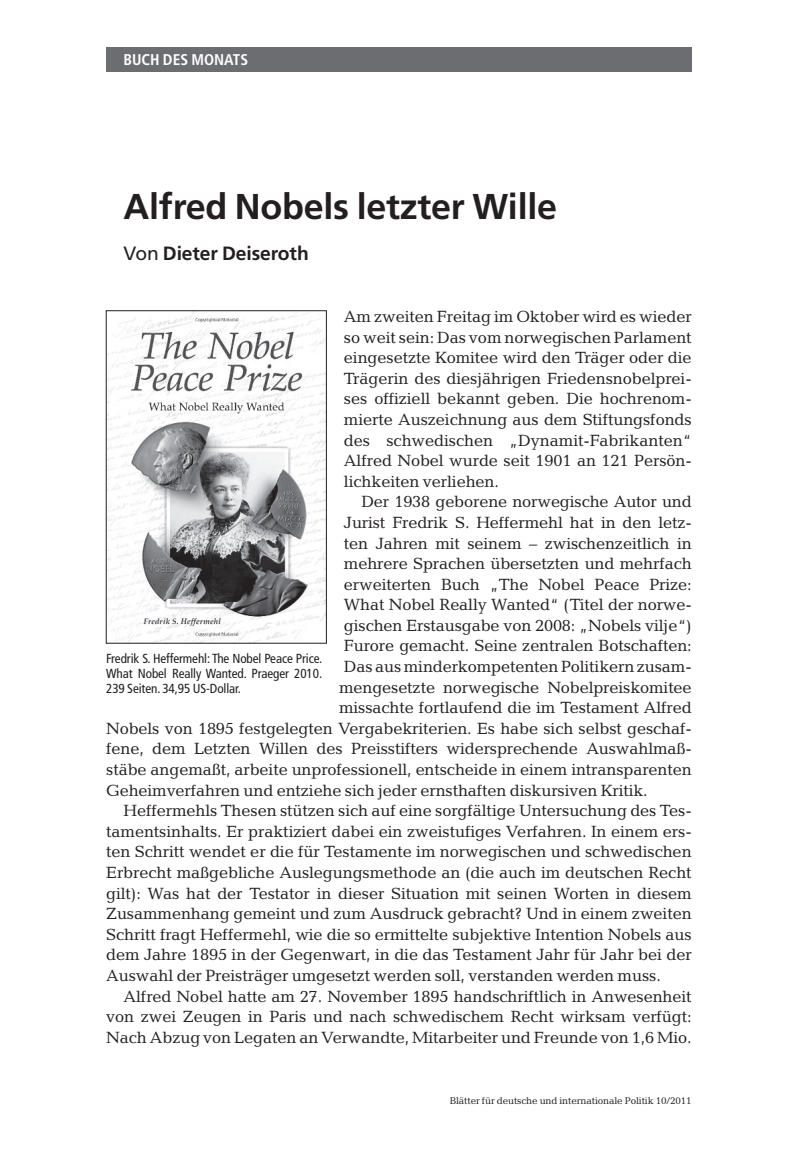
<style>
.page{position:relative;width:798px;height:1155px;background:#fff}
.page>*{position:absolute;margin:0;border:0;box-sizing:border-box;transform-origin:0 0}
.t1{font:700 35.88px "Frutiger LT Std";letter-spacing:-.005em;color:#231f20}
.t2{font:700 19.25px "Frutiger LT Std";letter-spacing:-.005em;color:#231f20}
.t3{font:16.45px/20.7px "Candida Std";letter-spacing:-.005em;color:#231f20;text-align:justify}
.t4{font:700 condensed 15.58px "Frutiger LT Std";color:#fff}
.t5{font:condensed 13.12px/14.7px "Frutiger LT Std";letter-spacing:-.005em;color:#231f20;text-align:justify}
.t6{font:9.8px "Candida Std";letter-spacing:-.01em;color:#231f20}
.s1{font-weight:400}
</style>
<div class="page">
<div style="left:106px;top:47px;width:586px;height:25px;background:#6c6d70"></div>
<img style="left:108px;top:312px;width:217px;height:329px">
<div style="left:106px;top:310px;width:221px;height:333px;border:1px solid #231f20"></div>
<p class="t4" style="left:124px;top:51px;width:126px">BUCH DES MONATS</p>
<h1 class="t1" style="left:124px;top:185px;width:435px">Alfred Nobels letzter Wille</h1>
<p class="t2" style="left:124px;top:242px;width:187px"><span class="s1">Von</span> Dieter Deiseroth</p>
<p class="t3" style="left:344px;top:306px;width:349px">Am zweiten Freitag im Oktober wird es wieder so weit sein: Das vom norwegischen Parlament eingesetzte Komitee wird den Träger oder die Trägerin des diesjährigen Friedensnobelprei&shy;ses offiziell bekannt geben. Die hochrenom&shy;mierte Auszeichnung aus dem Stiftungsfonds des schwedischen „Dynamit-Fabrikanten“ Alfred Nobel wurde seit 1901 an 121 Persön&shy;lichkeiten verliehen.</p>
<p class="t3" style="left:361px;top:491px;width:332px">Der 1938 geborene norwegische Autor und</p>
<p class="t3" style="left:344px;top:512px;width:349px">Jurist Fredrik S. Heffermehl hat in den letz-</p>
<p class="t3" style="left:344px;top:533px;width:349px">ten Jahren mit seinem – zwischenzeitlich in</p>
<p class="t3" style="left:344px;top:553px;width:349px">mehrere Sprachen übersetzten und mehrfach</p>
<p class="t3" style="left:344px;top:574px;width:349px">erweiterten Buch „The Nobel Peace Prize:</p>
<p class="t3" style="left:344px;top:594px;width:349px">What Nobel Really Wanted“ (Titel der norwe-</p>
<p class="t3" style="left:344px;top:615px;width:349px">gischen Erstausgabe von 2008: „Nobels vilje“)</p>
<p class="t3" style="left:344px;top:636px;width:349px">Furore gemacht. Seine zentralen Botschaften:</p>
<p class="t3" style="left:344px;top:656px;width:349px">Das aus minderkompetenten Politikern zusam-</p>
<p class="t3" style="left:339px;top:677px;width:354px">mengesetzte norwegische Nobelpreiskomitee</p>
<p class="t3" style="left:339px;top:697px;width:354px">missachte fortlaufend die im Testament Alfred</p>
<p class="t3" style="left:106px;top:718px;width:587px">Nobels von 1895 festgelegten Vergabekriterien. Es habe sich selbst geschaf-</p>
<p class="t3" style="left:106px;top:739px;width:587px">fene, dem Letzten Willen des Preisstifters widersprechende Auswahlmaß-</p>
<p class="t3" style="left:106px;top:759px;width:587px">stäbe angemaßt, arbeite unprofessionell, entscheide in einem intransparenten</p>
<p class="t3" style="left:106px;top:780px;width:543px">Geheimverfahren und entziehe sich jeder ernsthaften diskursiven Kritik.</p>
<p class="t3" style="left:124px;top:800px;width:569px">Heffermehls Thesen stützen sich auf eine sorgfältige Untersuchung des Tes-</p>
<p class="t3" style="left:106px;top:821px;width:587px">tamentsinhalts. Er praktiziert dabei ein zweistufiges Verfahren. In einem ers-</p>
<p class="t3" style="left:106px;top:841px;width:587px">ten Schritt wendet er die für Testamente im norwegischen und schwedischen</p>
<p class="t3" style="left:106px;top:862px;width:587px">Erbrecht maßgebliche Auslegungsmethode an (die auch im deutschen Recht</p>
<p class="t3" style="left:106px;top:883px;width:587px">gilt): Was hat der Testator in dieser Situation mit seinen Worten in diesem</p>
<p class="t3" style="left:106px;top:903px;width:587px">Zusammenhang gemeint und zum Ausdruck gebracht? Und in einem zweiten</p>
<p class="t3" style="left:106px;top:924px;width:587px">Schritt fragt Heffermehl, wie die so ermittelte subjektive Intention Nobels aus</p>
<p class="t3" style="left:106px;top:944px;width:587px">dem Jahre 1895 in der Gegenwart, in die das Testament Jahr für Jahr bei der</p>
<p class="t3" style="left:106px;top:965px;width:556px">Auswahl der Preisträger umgesetzt werden soll, verstanden werden muss.</p>
<p class="t3" style="left:124px;top:986px;width:570px">Alfred Nobel hatte am 27. November 1895 handschriftlich in Anwesenheit</p>
<p class="t3" style="left:106px;top:1006px;width:587px">von zwei Zeugen in Paris und nach schwedischem Recht wirksam verfügt:</p>
<p class="t3" style="left:106px;top:1027px;width:587px">Nach Abzug von Legaten an Verwandte, Mitarbeiter und Freunde von 1,6 Mio.</p>
<p class="t5" style="left:106px;top:652px;width:217px">Fredrik S. Heffermehl: The Nobel Peace Price.<br>What Nobel Really Wanted. Praeger 2010.<br>239 Seiten. 34,95 US-Dollar.</p>
<p class="t6" style="left:450px;top:1095px;width:243px">Blätter für deutsche und internationale Politik 10/2011</p>
</div>
